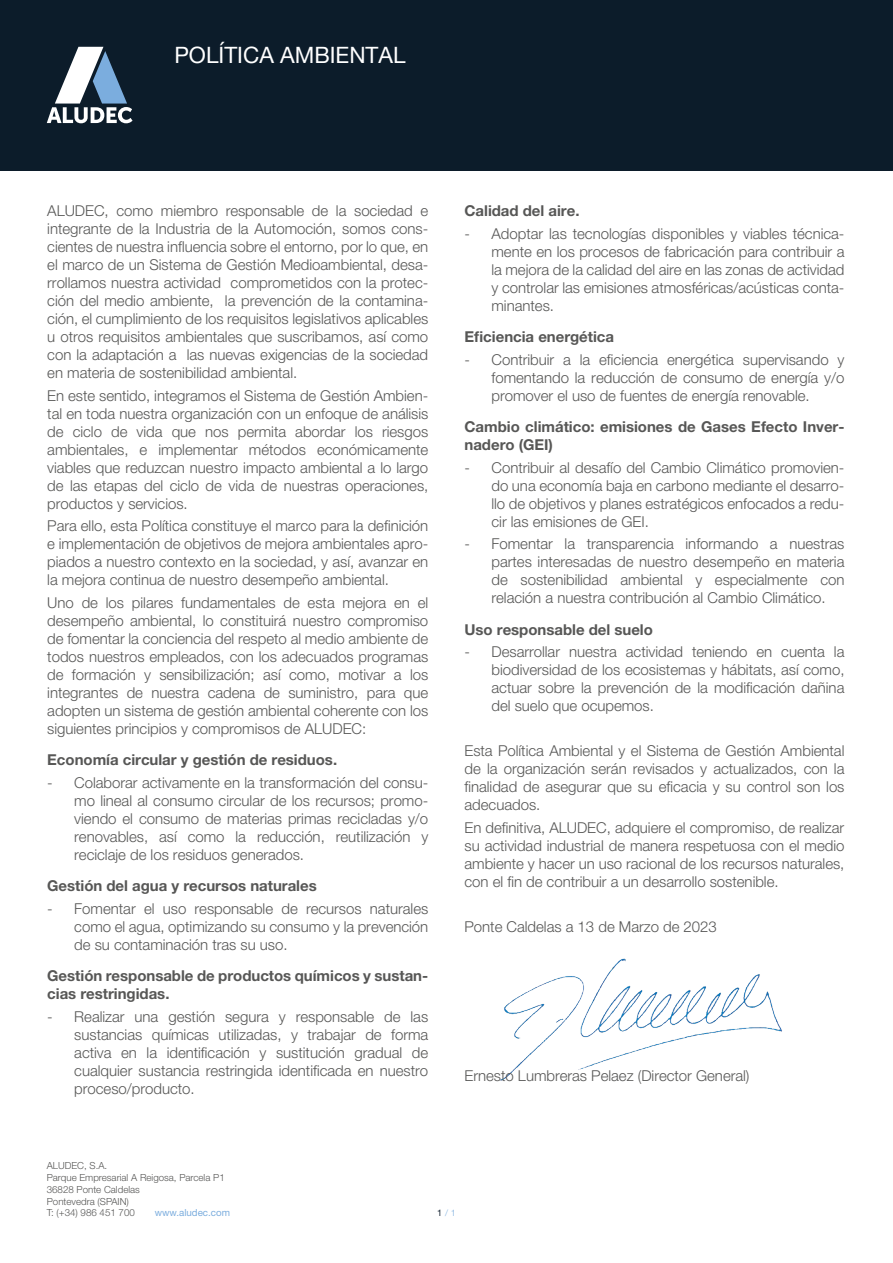
<style>
.page{position:relative;width:893px;height:1263px;background:#fff}
.page>*{position:absolute;margin:0;border:0;box-sizing:border-box;transform-origin:0 0}
.t1{font:22.5px "Helvetica Neue";color:#fff}
.t2{font:300 15px/18px "Helvetica Neue LT Std";color:#575756;text-align:justify}
.t3{font:700 15px/18px "Helvetica Neue LT Std";color:#575756}
.t4{font:300 9.75px/11.7px "Helvetica Neue LT Std";color:#575756}
.t5{font:9.75px "Helvetica Neue LT Std";color:#7badde}
.t6{font:300 9px "Helvetica Neue LT Std";color:#7badde}
.s1{font-weight:400;color:#0c1c2a}
</style>
<div class="page">
<div style="left:0;top:0;width:893px;height:170px;background:#0c1c2a"></div>
<svg style="left:47px;top:47px;width:86px;height:76px"></svg>
<img style="left:500px;top:958px;width:282px;height:123px">
<h1 class="t1" style="left:174px;top:39px;width:233px">POLÍTICA AMBIENTAL</h1>
<p class="t2" style="left:47px;top:201px;width:383px">ALUDEC, como miembro responsable de la sociedad e integrante de la Industria de la Automoción, somos cons&shy;cientes de nuestra influencia sobre el entorno, por lo que, en el marco de un Sistema de Gestión Medioambiental, desa&shy;rrollamos nuestra actividad comprometidos con la protec&shy;ción del medio ambiente, la prevención de la contamina&shy;ción, el cumplimiento de los requisitos legislativos aplicables u otros requisitos ambientales que suscribamos, así como con la adaptación a las nuevas exigencias de la sociedad en materia de sostenibilidad ambiental.</p>
<p class="t2" style="left:47px;top:386px;width:383px">En este sentido, integramos el Sistema de Gestión Ambien&shy;tal en toda nuestra organización con un enfoque de análisis de ciclo de vida que nos permita abordar los riesgos ambientales, e implementar métodos económicamente viables que reduzcan nuestro impacto ambiental a lo largo de las etapas del ciclo de vida de nuestras operaciones, productos y servicios.</p>
<p class="t2" style="left:47px;top:516px;width:382px">Para ello, esta Política constituye el marco para la definición e implementación de objetivos de mejora ambientales apro&shy;piados a nuestro contexto en la sociedad, y así, avanzar en la mejora continua de nuestro desempeño ambiental.</p>
<p class="t2" style="left:47px;top:593px;width:383px">Uno de los pilares fundamentales de esta mejora en el desempeño ambiental, lo constituirá nuestro compromiso de fomentar la conciencia del respeto al medio ambiente de todos nuestros empleados, con los adecuados programas de formación y sensibilización; así como, motivar a los integrantes de nuestra cadena de suministro, para que adopten un sistema de gestión ambiental coherente con los siguientes principios y compromisos de ALUDEC:</p>
<p class="t3" style="left:47px;top:750px;width:291px">Economía circular y gestión de residuos.</p>
<p class="t2" style="left:74px;top:773px;width:356px;text-indent:-27px">- Colaborar activamente en la transformación del consu&shy;mo lineal al consumo circular de los recursos; promo&shy;viendo el consumo de materias primas recicladas y/o renovables, así como la reducción, reutilización y reciclaje de los residuos generados.</p>
<p class="t3" style="left:47px;top:876px;width:271px">Gestión del agua y recursos naturales</p>
<p class="t2" style="left:74px;top:899px;width:356px;text-indent:-27px">- Fomentar el uso responsable de recursos naturales como el agua, optimizando su consumo y la prevención de su contaminación tras su uso.</p>
<p class="t3" style="left:47px;top:966px;width:382px">Gestión responsable de productos químicos y sustan&shy;cias restringidas.</p>
<p class="t2" style="left:74px;top:1007px;width:356px;text-indent:-27px">- Realizar una gestión segura y responsable de las sustancias químicas utilizadas, y trabajar de forma activa en la identificación y sustitución gradual de cualquier sustancia restringida identificada en nuestro proceso/producto.</p>
<p class="t3" style="left:464px;top:201px;width:117px">Calidad del aire.</p>
<p class="t2" style="left:491px;top:224px;width:354px;text-indent:-27px">- Adoptar las tecnologías disponibles y viables técnica&shy;mente en los procesos de fabricación para contribuir a la mejora de la calidad del aire en las zonas de actividad y controlar las emisiones atmosféricas/acústicas conta&shy;minantes.</p>
<p class="t3" style="left:464px;top:327px;width:151px">Eficiencia energética</p>
<p class="t2" style="left:491px;top:350px;width:354px;text-indent:-27px">- Contribuir a la eficiencia energética supervisando y fomentando la reducción de consumo de energía y/o promover el uso de fuentes de energía renovable.</p>
<p class="t3" style="left:464px;top:417px;width:381px">Cambio climático: emisiones de Gases Efecto Inver&shy;nadero (GEI)</p>
<p class="t2" style="left:491px;top:458px;width:354px;text-indent:-27px">- Contribuir al desafío del Cambio Climático promovien&shy;do una economía baja en carbono mediante el desarro&shy;llo de objetivos y planes estratégicos enfocados a redu&shy;cir las emisiones de GEI.</p>
<p class="t2" style="left:491px;top:534px;width:354px;text-indent:-27px">- Fomentar la transparencia informando a nuestras partes interesadas de nuestro desempeño en materia de sostenibilidad ambiental y especialmente con relación a nuestra contribución al Cambio Climático.</p>
<p class="t3" style="left:464px;top:620px;width:190px">Uso responsable del suelo</p>
<p class="t2" style="left:491px;top:642px;width:354px;text-indent:-27px">- Desarrollar nuestra actividad teniendo en cuenta la biodiversidad de los ecosistemas y hábitats, así como, actuar sobre la prevención de la modificación dañina del suelo que ocupemos.</p>
<p class="t2" style="left:464px;top:741px;width:382px">Esta Política Ambiental y el Sistema de Gestión Ambiental de la organización serán revisados y actualizados, con la finalidad de asegurar que su eficacia y su control son los adecuados.</p>
<p class="t2" style="left:464px;top:818px;width:381px">En definitiva, ALUDEC, adquiere el compromiso, de realizar su actividad industrial de manera respetuosa con el medio ambiente y hacer un uso racional de los recursos naturales, con el fin de contribuir a un desarrollo sostenible.</p>
<p class="t2" style="left:464px;top:917px;width:254px">Ponte Caldelas a 13 de Marzo de 2023</p>
<p class="t2" style="left:465px;top:1066px;width:286px">Ernesto Lumbreras Pelaez (Director General)</p>
<p class="t4" style="left:47px;top:1160px;width:179px">ALUDEC, S.A.<br>Parque Empresarial A Reigosa, Parcela P1<br>36828 Ponte Caldelas<br>Pontevedra (SPAIN)<br>T: (+34) 986 451 700</p>
<p class="t5" style="left:155px;top:1207px;width:77px">www.aludec.com</p>
<p class="t6" style="left:437px;top:1207px;width:20px"><span class="s1">1</span>/1</p>
</div>
